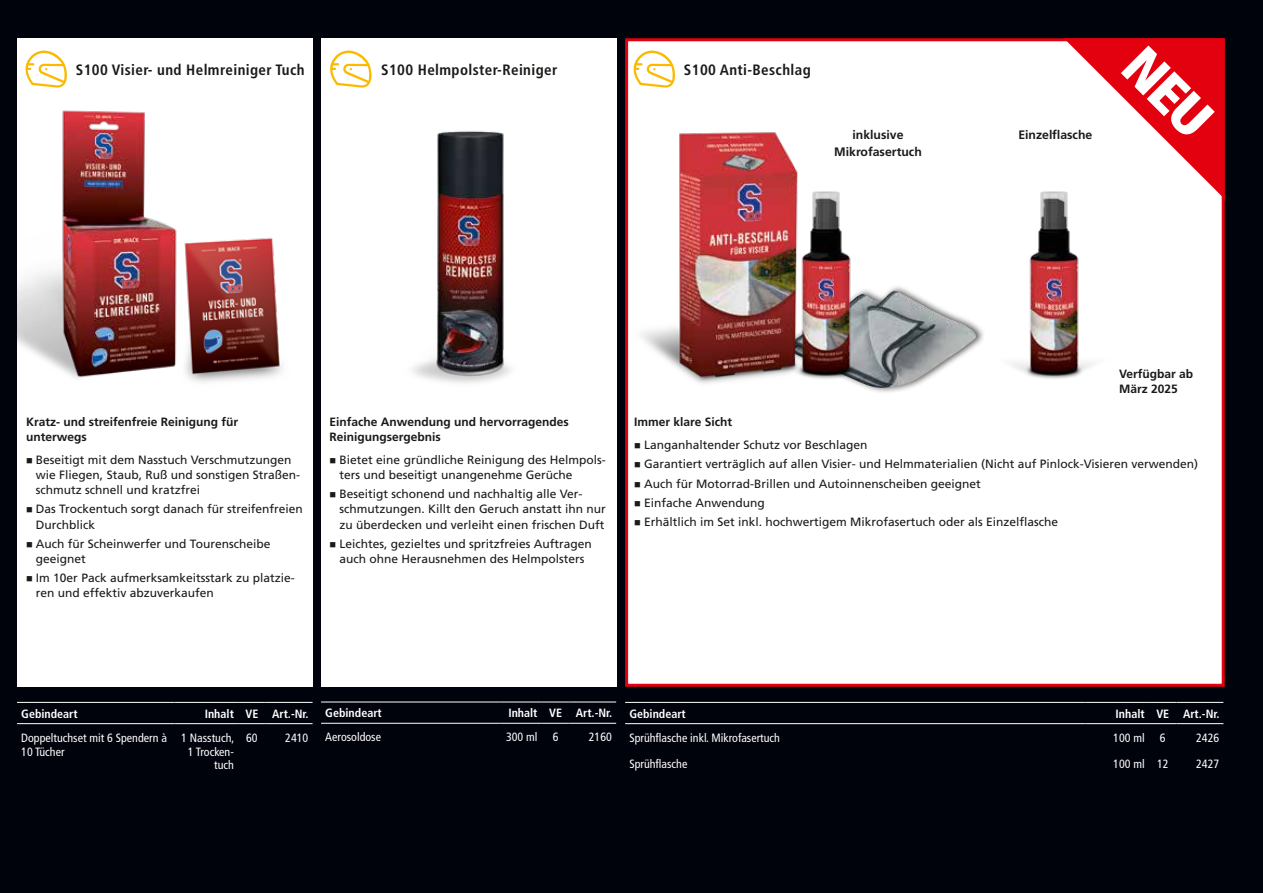
<style>
.page{position:relative;width:1263px;height:893px;background:#00020c}
.page>*{position:absolute;margin:0;border:0;box-sizing:border-box;transform-origin:0 0}
.t1{font:700 condensed 15px "Frutiger LT Pro";letter-spacing:.025em;color:#1a1a18}
.t2{font:700 12.3px/16.4px "Frutiger LT Pro";color:#1a1a18;text-align:center}
.t3{font:12px/15px "Frutiger LT Pro";color:#1a1a18}
.t4{font:condensed 12px/13.5px "Frutiger LT Pro";color:#fff}
.t5{font:700 12px/15px "Frutiger LT Pro";color:#1a1a18}
.t6{font:700 condensed 12px "Frutiger LT Pro";color:#fff}
</style>
<div class="page">
<div style="left:17px;top:38px;width:296px;height:649px;background:#fff"></div>
<div style="left:625px;top:38px;width:600px;height:649px;background:#fff;border:3px solid #e3000f"></div>
<div style="left:321px;top:38px;width:296px;height:649px;background:#fff"></div>
<img style="left:910px;top:291px;width:62px;height:97px">
<svg style="left:330px;top:51px;width:41px;height:37px"></svg>
<svg style="left:26px;top:51px;width:41px;height:30px"></svg>
<svg style="left:634px;top:51px;width:41px;height:37px"></svg>
<img style="left:17px;top:81px;width:154px;height:297px">
<img style="left:627px;top:101px;width:117px;height:314px">
<img style="left:366px;top:83px;width:145px;height:300px">
<img style="left:744px;top:132px;width:166px;height:260px">
<img style="left:972px;top:191px;width:122px;height:188px">
<hr style="left:17px;top:702px;width:157px;height:1px;background:#fff">
<hr style="left:174px;top:702px;width:64px;height:1px;background:#fff">
<svg style="left:238px;top:702px;width:28px;height:1px"></svg>
<hr style="left:266px;top:702px;width:47px;height:1px;background:#fff">
<hr style="left:17px;top:723px;width:157px;height:1px;background:#fff">
<hr style="left:174px;top:723px;width:64px;height:1px;background:#fff">
<svg style="left:238px;top:723px;width:28px;height:1px"></svg>
<hr style="left:266px;top:723px;width:47px;height:1px;background:#fff">
<hr style="left:625px;top:702px;width:460px;height:1px;background:#fff">
<hr style="left:1085px;top:702px;width:64px;height:1px;background:#fff">
<svg style="left:1149px;top:702px;width:28px;height:1px"></svg>
<hr style="left:1177px;top:702px;width:46px;height:1px;background:#fff">
<hr style="left:625px;top:723px;width:460px;height:1px;background:#fff">
<hr style="left:1085px;top:723px;width:64px;height:1px;background:#fff">
<svg style="left:1149px;top:723px;width:28px;height:1px"></svg>
<hr style="left:1177px;top:723px;width:46px;height:1px;background:#fff">
<hr style="left:321px;top:702px;width:178px;height:1px;background:#fff">
<hr style="left:499px;top:702px;width:43px;height:1px;background:#fff">
<svg style="left:542px;top:702px;width:27px;height:1px"></svg>
<hr style="left:569px;top:702px;width:47px;height:1px;background:#fff">
<hr style="left:321px;top:723px;width:178px;height:1px;background:#fff">
<hr style="left:499px;top:723px;width:43px;height:1px;background:#fff">
<svg style="left:542px;top:723px;width:27px;height:1px"></svg>
<hr style="left:569px;top:723px;width:47px;height:1px;background:#fff">
<img style="left:171px;top:227px;width:112px;height:155px">
<svg style="left:1064px;top:38px;width:161px;height:161px"></svg>
<p class="t1" style="left:76px;top:61px;width:230px">S100 Visier- und Helmreiniger Tuch</p>
<p class="t1" style="left:381px;top:61px;width:178px">S100 Helmpolster-Reiniger</p>
<p class="t1" style="left:684px;top:61px;width:128px">S100 Anti-Beschlag</p>
<p class="t2" style="left:834px;top:127px;width:89px">inklusive<br>Mikrofasertuch</p>
<p class="t2" style="left:1018px;top:127px;width:76px">Einzelflasche</p>
<p class="t5" style="left:1119px;top:366px;width:76px">Verfügbar ab<br>März 2025</p>
<p class="t5" style="left:26px;top:414px;width:214px">Kratz- und streifenfreie Reinigung für unterwegs</p>
<p class="t3" style="left:36px;top:453px;width:266px;text-indent:-10px">■ Beseitigt mit dem Nasstuch Verschmutzungen wie Fliegen, Staub, Ruß und sonstigen Straßen&shy;schmutz schnell und kratzfrei</p>
<p class="t3" style="left:36px;top:502px;width:268px;text-indent:-10px">■ Das Trockentuch sorgt danach für streifenfreien<br>Durchblick</p>
<p class="t3" style="left:36px;top:536px;width:236px;text-indent:-10px">■ Auch für Scheinwerfer und Tourenscheibe geeignet</p>
<p class="t3" style="left:36px;top:570px;width:260px;text-indent:-10px">■ Im 10er Pack aufmerksamkeitsstark zu platzie&shy;ren und effektiv abzuverkaufen</p>
<p class="t5" style="left:330px;top:414px;width:241px">Einfache Anwendung und hervorragendes<br>Reinigungsergebnis</p>
<p class="t3" style="left:340px;top:453px;width:268px;text-indent:-10px">■ Bietet eine gründliche Reinigung des Helmpols&shy;ters und beseitigt unangenehme Gerüche</p>
<p class="t3" style="left:340px;top:487px;width:268px;text-indent:-10px">■ Beseitigt schonend und nachhaltig alle Ver&shy;schmutzungen. Killt den Geruch anstatt ihn nur zu überdecken und verleiht einen frischen Duft</p>
<p class="t3" style="left:330px;top:536px;width:264px;text-align:center">■ Leichtes, gezieltes und spritzfreies Auftragen auch ohne Herausnehmen des Helmpolsters</p>
<p class="t5" style="left:634px;top:414px;width:99px">Immer klare Sicht</p>
<p class="t3" style="left:634px;top:438px;width:235px">■ Langanhaltender Schutz vor Beschlagen</p>
<p class="t3" style="left:634px;top:457px;width:566px">■ Garantiert verträglich auf allen Visier- und Helmmaterialien (Nicht auf Pinlock-Visieren verwenden)</p>
<p class="t3" style="left:634px;top:476px;width:348px">■ Auch für Motorrad-Brillen und Autoinnenscheiben geeignet</p>
<p class="t3" style="left:634px;top:495px;width:132px">■ Einfache Anwendung</p>
<p class="t3" style="left:634px;top:515px;width:425px">■ Erhältlich im Set inkl. hochwertigem Mikrofasertuch oder als Einzelflasche</p>
<p class="t6" style="left:21px;top:706px;width:58px">Gebindeart</p>
<p class="t6" style="left:205px;top:706px;width:105px">Inhalt VE Art.-Nr.</p>
<p class="t4" style="left:21px;top:731px;width:147px">Doppeltuchset mit 6 Spendern à<br>10 Tücher</p>
<p class="t4" style="left:181px;top:731px;width:55px;text-align:right">1 Nasstuch,<br>1 Trocken&shy;tuch</p>
<p class="t4" style="left:246px;top:731px;width:13px">60</p>
<p class="t4" style="left:285px;top:731px;width:25px">2410</p>
<p class="t6" style="left:325px;top:706px;width:58px">Gebindeart</p>
<p class="t6" style="left:508px;top:706px;width:105px">Inhalt VE Art.-Nr.</p>
<p class="t4" style="left:325px;top:730px;width:57px">Aerosoldose</p>
<p class="t4" style="left:506px;top:730px;width:33px">300 ml</p>
<p class="t4" style="left:553px;top:730px;width:7px">6</p>
<p class="t4" style="left:589px;top:730px;width:25px">2160</p>
<p class="t6" style="left:629px;top:706px;width:58px">Gebindeart</p>
<p class="t6" style="left:1115px;top:706px;width:105px">Inhalt VE Art.-Nr.</p>
<p class="t4" style="left:629px;top:731px;width:152px">Sprühflasche inkl. Mikrofasertuch</p>
<p class="t4" style="left:1113px;top:731px;width:33px">100 ml</p>
<p class="t4" style="left:1160px;top:731px;width:7px">6</p>
<p class="t4" style="left:1196px;top:731px;width:25px">2426</p>
<p class="t4" style="left:629px;top:757px;width:59px">Sprühflasche</p>
<p class="t4" style="left:1113px;top:757px;width:57px">100 ml 12</p>
<p class="t4" style="left:1196px;top:757px;width:25px">2427</p>
</div>
